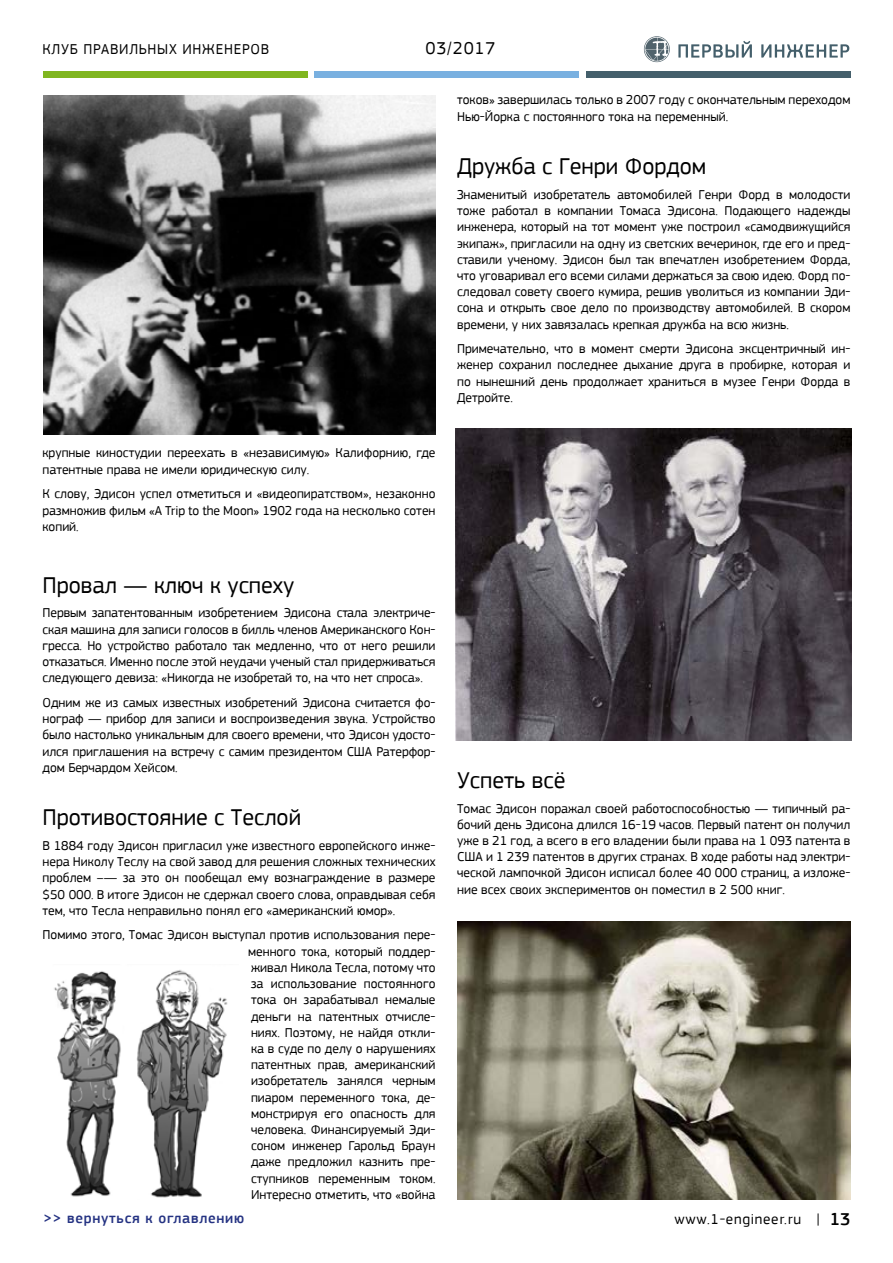
<style>
.page{position:relative;width:893px;height:1263px;background:#fff}
.page>*{position:absolute;margin:0;border:0;box-sizing:border-box;transform-origin:0 0}
.t1{font:24px "PF Square Sans Pro";color:#000}
.t2{font:18px "PF Square Sans Pro";letter-spacing:.05em;color:#000}
.t3{font:500 18px "PF Square Sans Pro";color:#000}
.t4{font:15px "PF Square Sans Pro";letter-spacing:.05em;color:#000}
.t5{font:500 15px "PF Square Sans Pro";letter-spacing:.05em;color:#243282}
.t6{font:13.5px/16.2px "PF Square Sans Pro";color:#000;text-align:justify}
</style>
<div class="page">
<div style="left:43px;top:71px;width:265px;height:6px;background:#80b620"></div>
<div style="left:315px;top:71px;width:264px;height:6px;background:#79b0e0"></div>
<div style="left:586px;top:71px;width:264px;height:6px;background:#445f6b"></div>
<svg style="left:678px;top:41px;width:74px;height:17px"></svg>
<svg style="left:761px;top:44px;width:88px;height:14px"></svg>
<svg style="left:644px;top:36px;width:26px;height:26px"></svg>
<svg style="left:644px;top:37px;width:25px;height:25px"></svg>
<img style="left:54px;top:970px;width:174px;height:228px">
<img style="left:458px;top:921px;width:392px;height:278px">
<img style="left:44px;top:95px;width:392px;height:339px">
<img style="left:456px;top:428px;width:396px;height:312px">
<p class="t4" style="left:43px;top:40px;width:228px">КЛУБ ПРАВИЛЬНЫХ ИНЖЕНЕРОВ</p>
<h2 class="t2" style="left:425px;top:37px;width:72px">03/2017</h2>
<p class="t6" style="left:43px;top:445px;width:394px">крупные киностудии переехать в «независимую» Калифорнию, где патентные права не имели юридическую силу.</p>
<p class="t6" style="left:43px;top:486px;width:395px">К слову, Эдисон успел отметиться и «видеопиратством», незаконно размножив фильм «A Trip to the Moon» 1902 года на несколько сотен копий.</p>
<h1 class="t1" style="left:43px;top:571px;width:253px">Провал — ключ к успеху</h1>
<p class="t6" style="left:43px;top:605px;width:395px">Первым запатентованным изобретением Эдисона стала электриче&shy;ская машина для записи голосов в билль членов Американского Кон&shy;гресса. Но устройство работало так медленно, что от него решили отказаться. Именно после этой неудачи ученый стал придерживаться следующего девиза: «Никогда не изобретай то, на что нет спроса».</p>
<p class="t6" style="left:43px;top:694px;width:395px">Одним же из самых известных изобретений Эдисона считается фо&shy;нограф — прибор для записи и воспроизведения звука. Устройство было настолько уникальным для своего времени, что Эдисон удосто&shy;ился приглашения на встречу с самим президентом США Ратерфор&shy;дом Берчардом Хейсом.</p>
<h1 class="t1" style="left:43px;top:803px;width:260px">Противостояние с Теслой</h1>
<p class="t6" style="left:43px;top:837px;width:395px">В 1884 году Эдисон пригласил уже известного европейского инже&shy;нера Николу Теслу на свой завод для решения сложных технических проблем –— за это он пообещал ему вознаграждение в размере $50 000. В итоге Эдисон не сдержал своего слова, оправдывая себя тем, что Тесла неправильно понял его «американский юмор».</p>
<p class="t6" style="left:248px;top:927px;width:189px;text-indent:-205px">Помимо этого, Томас Эдисон выступал против использования пере&shy;менного тока, который поддер&shy;живал Никола Тесла, потому что за использование постоянного тока он зарабатывал немалые деньги на патентных отчисле&shy;ниях. Поэтому, не найдя откли&shy;ка в суде по делу о нарушениях патентных прав, американский изобретатель занялся черным пиаром переменного тока, де&shy;монстрируя его опасность для человека. Финансируемый Эди&shy;соном инженер Гарольд Браун даже предложил казнить пре&shy;ступников переменным током.<br>Интересно отметить, что «война</p>
<p class="t6" style="left:457px;top:92px;width:395px">токов» завершилась только в 2007 году с окончательным переходом<br>Нью-Йорка с постоянного тока на переменный.</p>
<h1 class="t1" style="left:457px;top:152px;width:251px">Дружба с Генри Фордом</h1>
<p class="t6" style="left:457px;top:186px;width:395px">Знаменитый изобретатель автомобилей Генри Форд в молодости тоже работал в компании Томаса Эдисона. Подающего надежды инженера, который на тот момент уже построил «самодвижущийся экипаж», пригласили на одну из светских вечеринок, где его и пред&shy;ставили ученому. Эдисон был так впечатлен изобретением Форда, что уговаривал его всеми силами держаться за свою идею. Форд по&shy;следовал совету своего кумира, решив уволиться из компании Эди&shy;сона и открыть свое дело по производству автомобилей. В скором времени, у них завязалась крепкая дружба на всю жизнь.</p>
<p class="t6" style="left:457px;top:341px;width:395px">Примечательно, что в момент смерти Эдисона эксцентричный ин&shy;женер сохранил последнее дыхание друга в пробирке, которая и по нынешний день продолжает храниться в музее Генри Форда в Детройте.</p>
<h1 class="t1" style="left:457px;top:766px;width:110px">Успеть всё</h1>
<p class="t6" style="left:457px;top:800px;width:395px">Томас Эдисон поражал своей работоспособностью — типичный ра&shy;бочий день Эдисона длился 16-19 часов. Первый патент он получил уже в 21 год, а всего в его владении были права на 1 093 патента в США и 1 239 патентов в других странах. В ходе работы над электри&shy;ческой лампочкой Эдисон исписал более 40 000 страниц, а изложе&shy;ние всех своих экспериментов он поместил в 2 500 книг.</p>
<p class="t4" style="left:674px;top:1210px;width:147px">www.1-engineer.ru |</p>
<p class="t5" style="left:43px;top:1209px;width:202px">&gt;&gt; вернуться к оглавлению</p>
<h2 class="t3" style="left:830px;top:1208px;width:22px">13</h2>
</div>
